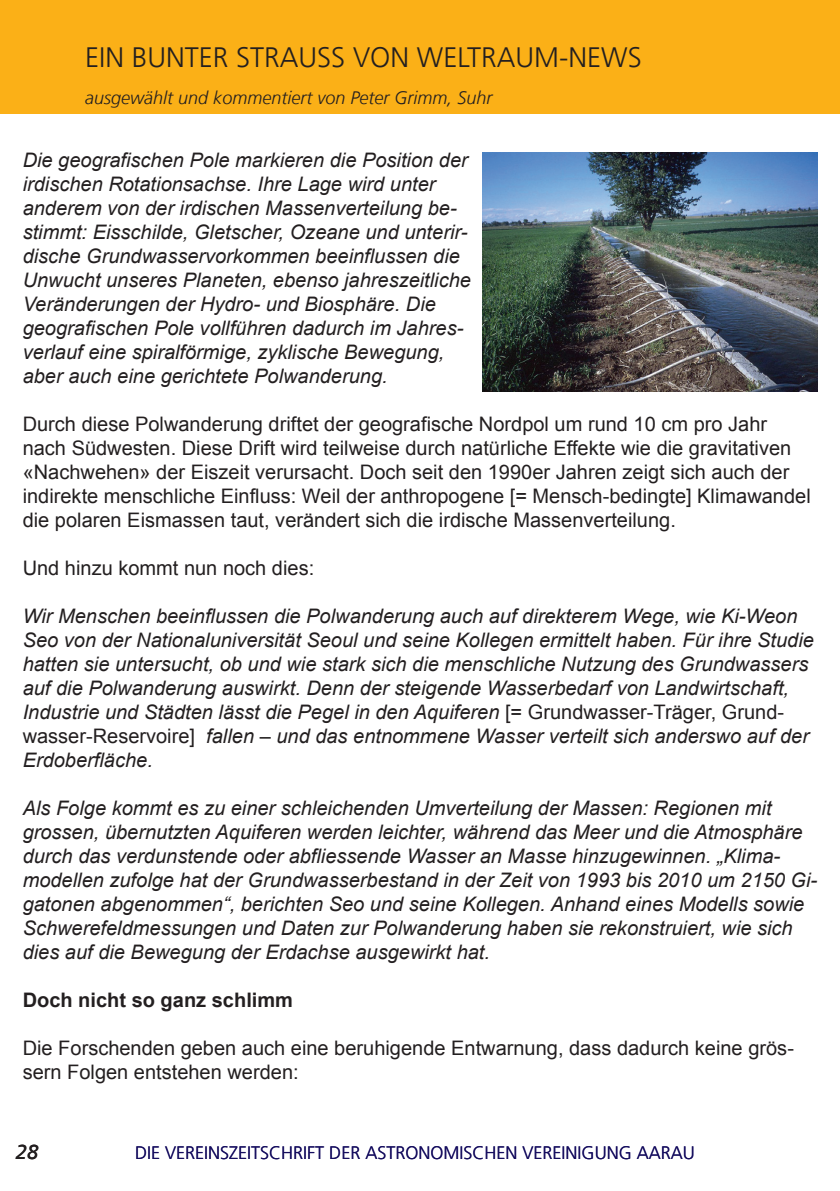
<style>
.page{position:relative;width:840px;height:1191px;background:#fff}
.page>*{position:absolute;margin:0;border:0;box-sizing:border-box;transform-origin:0 0}
.t1{font:300 28px "Frutiger 45";color:#231f20}
.t2{font:italic 20px/24px "Arial";color:#231f20}
.t3{font:20px/24px "Arial";color:#231f20}
.t4{font:700 20px "Arial";color:#231f20}
.t5{font:italic 20px "Frutiger 55 Roman";color:#231f20}
.t6{font:300 18px "Frutiger 45";color:#160e5f}
.t7{font:italic 300 18px "Frutiger 45";color:#231f20}
.s1{font-style:normal}
</style>
<div class="page">
<img style="left:482px;top:152px;width:334px;height:239px">
<div style="left:0;top:0;width:839px;height:113px;background:#fbb017"></div>
<h1 class="t1" style="left:85px;top:42px;width:557px">EIN BUNTER STRAUSS VON WELTRAUM-NEWS</h1>
<p class="t7" style="left:85px;top:87px;width:409px">ausgewählt und kommentiert von Peter Grimm, Suhr</p>
<p class="t2" style="left:23px;top:148px;width:449px">Die geografischen Pole markieren die Position der irdischen Rotationsachse. Ihre Lage wird unter anderem von der irdischen Massenverteilung be&shy;stimmt: Eisschilde, Gletscher, Ozeane und unterir&shy;dische Grundwasservorkommen beeinflussen die Unwucht unseres Planeten, ebenso jahreszeitliche Veränderungen der Hydro- und Biosphäre. Die geografischen Pole vollführen dadurch im Jahres&shy;verlauf eine spiralförmige, zyklische Bewegung, aber auch eine gerichtete Polwanderung.</p>
<p class="t3" style="left:23px;top:412px;width:789px">Durch diese Polwanderung driftet der geografische Nordpol um rund 10 cm pro Jahr nach Südwesten. Diese Drift wird teilweise durch natürliche Effekte wie die gravitativen «Nachwehen» der Eiszeit verursacht. Doch seit den 1990er Jahren zeigt sich auch der indirekte menschliche Einfluss: Weil der anthropogene [= Mensch-bedingte] Klimawandel die polaren Eismassen taut, verändert sich die irdische Massenverteilung.</p>
<p class="t3" style="left:23px;top:556px;width:293px">Und hinzu kommt nun noch dies:</p>
<p class="t2" style="left:23px;top:604px;width:792px">Wir Menschen beeinflussen die Polwanderung auch auf direkterem Wege, wie Ki-Weon Seo von der Nationaluniversität Seoul und seine Kollegen ermittelt haben. Für ihre Studie hatten sie untersucht, ob und wie stark sich die menschliche Nutzung des Grundwassers auf die Polwanderung auswirkt. Denn der steigende Wasserbedarf von Landwirtschaft, Industrie und Städten lässt die Pegel in den Aquiferen <span class="s1">[= Grundwasser-Träger, Grund&shy;wasser-Reservoire]</span> fallen – und das entnommene Wasser verteilt sich anderswo auf der Erdoberfläche.</p>
<p class="t2" style="left:23px;top:796px;width:795px">Als Folge kommt es zu einer schleichenden Umverteilung der Massen: Regionen mit grossen, übernutzten Aquiferen werden leichter, während das Meer und die Atmosphäre durch das verdunstende oder abfliessende Wasser an Masse hinzugewinnen. „Klima&shy;modellen zufolge hat der Grundwasserbestand in der Zeit von 1993 bis 2010 um 2150 Gi&shy;gatonen abgenommen“, berichten Seo und seine Kollegen. Anhand eines Modells sowie Schwerefeldmessungen und Daten zur Polwanderung haben sie rekonstruiert, wie sich dies auf die Bewegung der Erdachse ausgewirkt hat.</p>
<p class="t4" style="left:23px;top:987px;width:272px">Doch nicht so ganz schlimm</p>
<p class="t3" style="left:23px;top:1036px;width:772px">Die Forschenden geben auch eine beruhigende Entwarnung, dass dadurch keine grös&shy;sern Folgen entstehen werden:</p>
<p class="t5" style="left:16px;top:1140px;width:24px">28</p>
<p class="t6" style="left:135px;top:1142px;width:561px">DIE VEREINSZEITSCHRIFT DER ASTRONOMISCHEN VEREINIGUNG AARAU</p>
</div>
